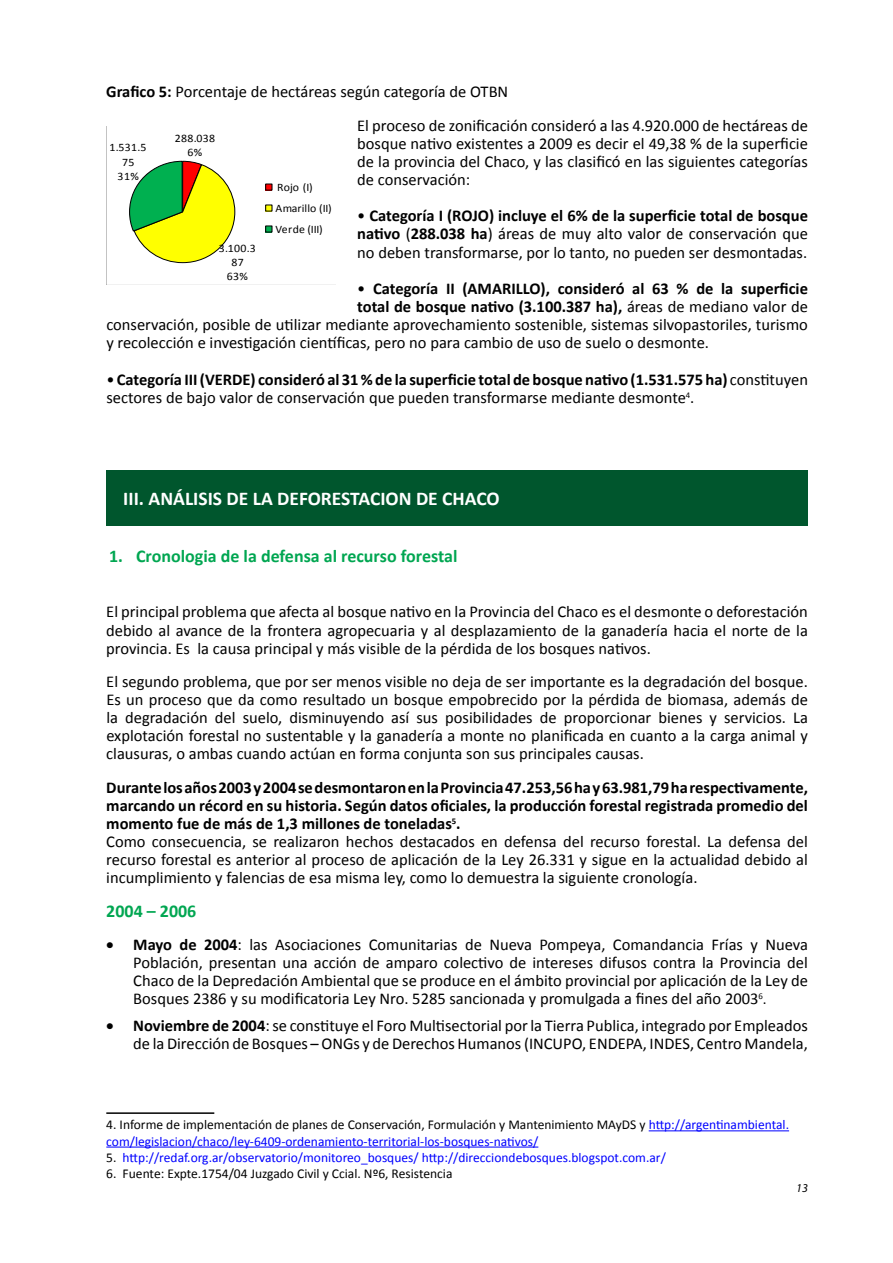
<style>
.page{position:relative;width:893px;height:1263px;background:#fff}
.page>*{position:absolute;margin:0;border:0;box-sizing:border-box;transform-origin:0 0}
.t1{font:700 19.5px "Calibri";color:#fff}
.t2{font:700 18px "Calibri";color:#00a651}
.t3{font:16.5px/18.1px "Calibri";color:#000;text-align:justify}
.t4{font:700 16.5px "Calibri";color:#000}
.t5{font:13.5px/16.2px "Calibri";color:#00f}
.t6{font:13.5px "Calibri";color:#000}
.t7{font:italic 12px "Myriad Pro";color:#000}
.t8{font:11.4px/14.1px "Calibri";letter-spacing:.03em;color:#000;text-align:center;scale:1.04 1}
.t9{font:11.4px/21px "Calibri";color:#000;scale:1.04 1}
.s1{font-weight:700}
.s2{font-weight:400}
.s3{font-size:15px}
.s4{color:#000}
</style>
<div class="page">
<hr style="left:106px;top:1112px;width:108px;height:2px;background:#000">
<hr style="left:649px;top:1130px;width:140px;height:1px;background:#00f">
<hr style="left:106px;top:1146px;width:432px;height:1px;background:#00f">
<svg style="left:106px;top:126px;width:230px;height:159px"></svg>
<div style="left:106px;top:470px;width:702px;height:55px;background:#00562d"></div>
<p class="t3" style="left:357px;top:75px;width:452px;line-height:33.2px;text-indent:-251px"><span class="s1">Grafico 5:</span> Porcentaje de hectáreas según categoría de OTBN<br>El proceso de zonificación consideró a las 4.920.000 de hectáreas de</p>
<p class="t3" style="left:357px;top:134px;width:452px">bosque nativo existentes a 2009 es decir el 49,38 % de la superficie de la provincia del Chaco, y las clasificó en las siguientes categorías de conservación:</p>
<p class="t3" style="left:357px;top:207px;width:452px">• <span class="s1">Categoría I (ROJO) incluye el 6% de la superficie total de bosque nativo</span> (<span class="s1">288.038 ha</span>) áreas de muy alto valor de conservación que no deben transformarse, por lo tanto, no pueden ser desmontadas.</p>
<p class="t4" style="left:357px;top:278px;width:452px"><span class="s2">•</span> Categoría II (AMARILLO), consideró al 63 % de la superficie</p>
<p class="t4" style="left:357px;top:296px;width:452px">total de bosque nativo (3.100.387 ha), <span class="s2">áreas de mediano valor de</span></p>
<p class="t3" style="left:106px;top:316px;width:703px">conservación, posible de utilizar mediante aprovechamiento sostenible, sistemas silvopastoriles, turismo</p>
<p class="t3" style="left:106px;top:334px;width:604px">y recolección e investigación científicas, pero no para cambio de uso de suelo o desmonte.</p>
<p class="t3" style="left:106px;top:370px;width:703px">• <span class="s1">Categoría III (VERDE) consideró al 31 % de la superficie total de bosque nativo (1.531.575 ha)</span> constituyen sectores de bajo valor de conservación que pueden transformarse mediante desmonte<sup>4</sup>.</p>
<p class="t8" style="left:175px;top:131px;width:41px">288.038<br>6%</p>
<p class="t8" style="left:109px;top:141px;width:37px">1.531.5<br>75<br>31%</p>
<p class="t9" style="left:275px;top:177px;width:56px">Rojo (I)<br>Amarillo (II)<br>Verde (III)</p>
<p class="t8" style="left:219px;top:241px;width:37px">3.100.3<br>87<br>63%</p>
<p class="t1" style="left:123px;top:486px;width:378px">III. ANÁLISIS DE LA DEFORESTACION DE CHACO</p>
<p class="t2" style="left:109px;top:544px;width:350px">1. Cronologia de la defensa al recurso forestal</p>
<p class="t3" style="left:106px;top:603px;width:703px">El principal problema que afecta al bosque nativo en la Provincia del Chaco es el desmonte o deforestación debido al avance de la frontera agropecuaria y al desplazamiento de la ganadería hacia el norte de la provincia. Es la causa principal y más visible de la pérdida de los bosques nativos.</p>
<p class="t3" style="left:106px;top:672px;width:703px">El segundo problema, que por ser menos visible no deja de ser importante es la degradación del bosque.<br>Es un proceso que da como resultado un bosque empobrecido por la pérdida de biomasa, además de la degradación del suelo, disminuyendo así sus posibilidades de proporcionar bienes y servicios. La explotación forestal no sustentable y la ganadería a monte no planificada en cuanto a la carga animal y clausuras, o ambas cuando actúan en forma conjunta son sus principales causas.</p>
<p class="t3" style="left:106px;top:778px;width:703px;text-align:left"><span class="s1">Durante los años 2003 y 2004 se desmontaron en la Provincia 47.253,56 ha y 63.981,79 ha respectivamente, marcando un récord en su historia. Según datos oficiales, la producción forestal registrada promedio del momento fue de más de 1,3 millones de toneladas</span><sup>5</sup><span class="s1">.<br></span>Como consecuencia, se realizaron hechos destacados en defensa del recurso forestal. La defensa del recurso forestal es anterior al proceso de aplicación de la Ley 26.331 y sigue en la actualidad debido al incumplimiento y falencias de esa misma ley, como lo demuestra la siguiente cronología.</p>
<p class="t2" style="left:106px;top:899px;width:92px">2004 – 2006</p>
<p class="t3" style="left:133px;top:935px;width:676px;text-indent:-27px">• <span class="s1">Mayo de 2004</span>: las Asociaciones Comunitarias de Nueva Pompeya, Comandancia Frías y Nueva Población, presentan una acción de amparo colectivo de intereses difusos contra la Provincia del Chaco de la Depredación Ambiental que se produce en el ámbito provincial por aplicación de la Ley de Bosques 2386 y su modificatoria Ley Nro. 5285 sancionada y promulgada a fines del año 2003<sup>6</sup><span class="s3">.</span></p>
<p class="t3" style="left:106px;top:1017px;width:703px;text-align:right">• <span class="s1">Noviembre de 2004</span>: se constituye el Foro Multisectorial por la Tierra Publica, integrado por Empleados de la Dirección de Bosques – ONGs y de Derechos Humanos (INCUPO, ENDEPA, INDES, Centro Mandela,</p>
<p class="t5" style="left:106px;top:1117px;width:684px"><span class="s4">4. Informe de implementación de planes de Conservación, Formulación y Mantenimiento MAyDS y</span> http://argentinambiental. com/legislacion/chaco/ley-6409-ordenamiento-territorial-los-bosques-nativos/</p>
<p class="t5" style="left:106px;top:1149px;width:561px"><span class="s4">5.</span> http://redaf.org.ar/observatorio/monitoreo_bosques/ http://direcciondebosques.blogspot.com.ar/</p>
<p class="t6" style="left:106px;top:1165px;width:348px">6. Fuente: Expte.1754/04 Juzgado Civil y Ccial. Nº6, Resistencia</p>
<p class="t7" style="left:796px;top:1180px;width:13px">13</p>
</div>
